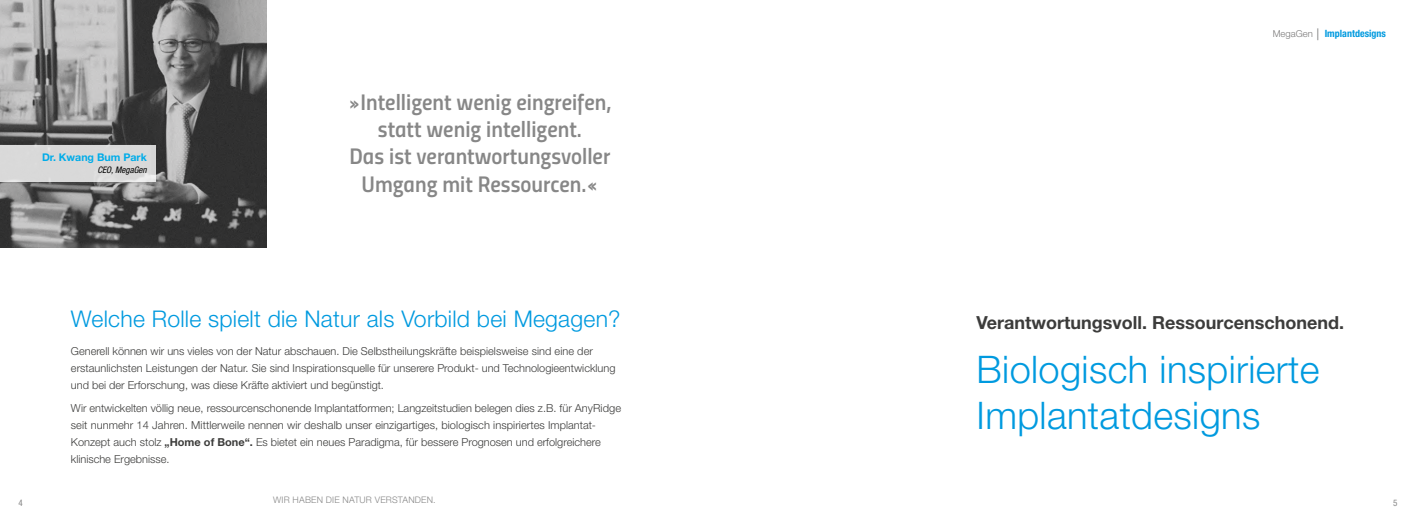
<style>
.page{position:relative;width:1418px;height:525px;background:#fff}
.page>*{position:absolute;margin:0;border:0;box-sizing:border-box;transform-origin:0 0}
.t1{font:300 38px/46px "Helvetica Neue LT Std";letter-spacing:.01em;color:#009adf}
.t2{font:300 23px "Helvetica Neue LT Std";letter-spacing:.01em;color:#009adf}
.t3{font:22.7px/27.2px "Titillium Semibold Upright";color:#878787;text-align:center}
.t4{font:700 18px "Helvetica Neue LT Std";color:#3c3c3b}
.t5{font:300 11px/17px "Helvetica Neue LT Std";color:#3c3c3b}
.t6{font:700 10.6px "Helvetica Neue LT Std";color:#00ace9}
.t7{font:700 condensed 10px "Helvetica Neue LT Std";color:#009adf}
.t8{font:300 9px "Helvetica Neue LT Std";letter-spacing:.02em;color:#878787}
.t9{font:italic condensed 9px "Helvetica Neue LT Std";color:#000}
.t10{font:condensed 9px "Helvetica Neue LT Std";color:#878787}
.s1{font-weight:700}
.s2{font-weight:300;font-stretch:normal;font-size:9.5px;color:#7c7b7b}
.s3{font-weight:300;font-size:16px;color:#7c7b7b}
</style>
<div class="page">
<img style="left:0;top:0;width:266px;height:247px">
<div style="left:0;top:145px;width:156px;height:36px;background:#d9d9d9"></div>
<p class="t6" style="left:42px;top:150px;width:106px">Dr. Kwang Bum Park</p>
<p class="t9" style="left:97px;top:164px;width:51px">CEO, MegaGen</p>
<h3 class="t3" style="left:348px;top:87px;width:265px">»Intelligent wenig eingreifen, statt wenig intelligent.<br>Das ist verantwortungsvoller<br>Umgang mit Ressourcen.«</h3>
<h2 class="t2" style="left:71px;top:304px;width:551px">Welche Rolle spielt die Natur als Vorbild bei Megagen?</h2>
<p class="t5" style="left:71px;top:342px;width:546px">Generell können wir uns vieles von der Natur abschauen. Die Selbstheilungskräfte beispielsweise sind eine der erstaunlichsten Leistungen der Natur. Sie sind Inspirationsquelle für unserere Produkt- und Technologieentwicklung und bei der Erforschung, was diese Kräfte aktiviert und begünstigt.</p>
<p class="t5" style="left:71px;top:399px;width:552px">Wir entwickelten völlig neue, ressourcenschonende Implantatformen; Langzeitstudien belegen dies z.B. für AnyRidge seit nunmehr 14 Jahren. Mittlerweile nennen wir deshalb unser einzigartiges, biologisch inspiriertes Implantat-Konzept auch stolz <span class="s1">„Home of Bone“.</span> Es bietet ein neues Paradigma, für bessere Prognosen und erfolgreichere klinische Ergebnisse.</p>
<p class="t7" style="left:1272px;top:27px;width:115px"><span class="s2">MegaGen</span> <span class="s3">|</span> Implantdesigns</p>
<h3 class="t4" style="left:976px;top:311px;width:369px">Verantwortungsvoll. Ressourcenschonend.</h3>
<h1 class="t1" style="left:976px;top:345px;width:344px">Biologisch inspirierte<br>Implantatdesigns</h1>
<p class="t10" style="left:18px;top:497px;width:6px">4</p>
<p class="t8" style="left:273px;top:494px;width:164px">WIR HABEN DIE NATUR VERSTANDEN.</p>
<p class="t10" style="left:1393px;top:497px;width:6px">5</p>
</div>
